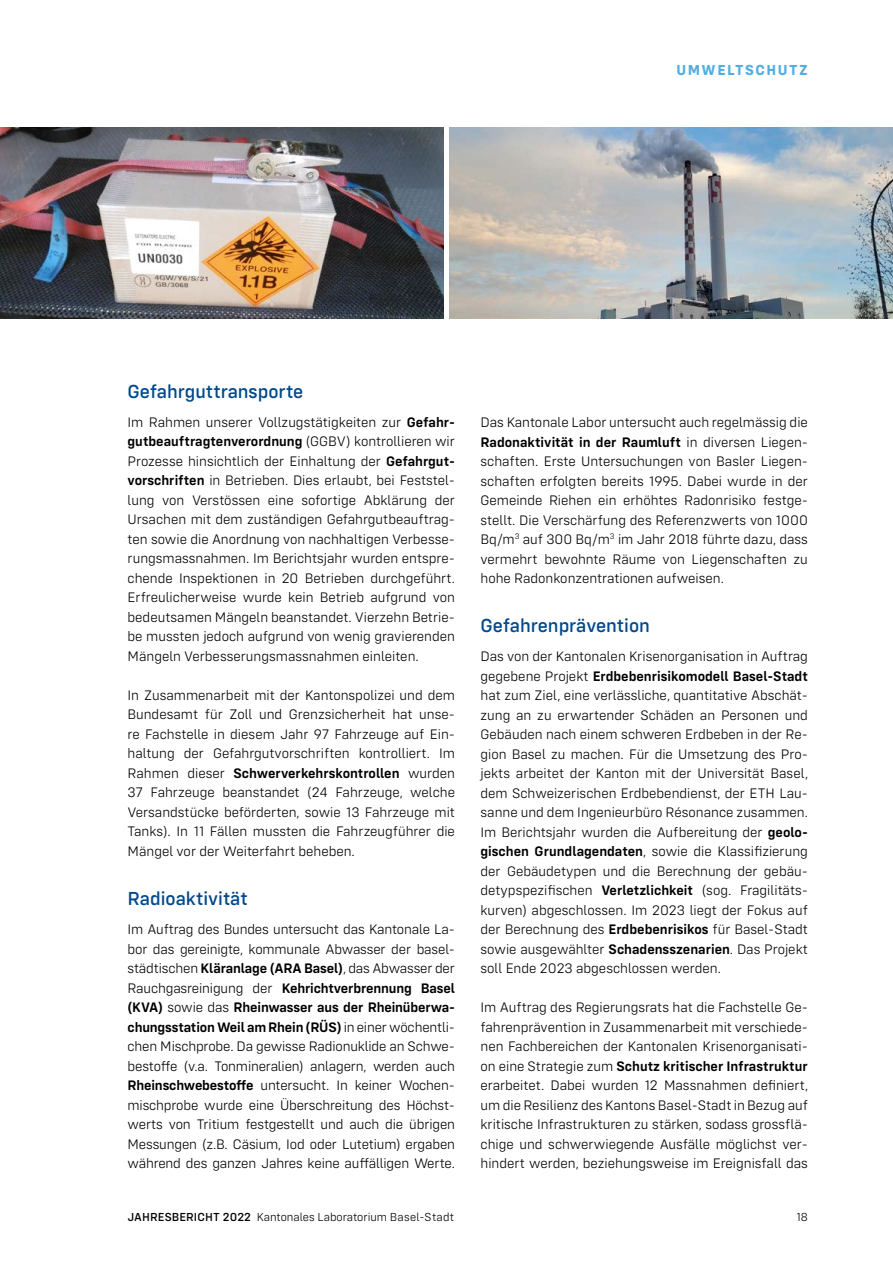
<style>
.page{position:relative;width:893px;height:1263px;background:#fff}
.page>*{position:absolute;margin:0;border:0;box-sizing:border-box;transform-origin:0 0}
.t1{font:500 19.5px "Config Rounded";color:#00498d}
.t2{font:700 15px "Config Rounded";letter-spacing:.1em;color:#51aee2}
.t3{font:300 14.25px/19.5px "Config Rounded";color:#000;text-align:justify}
.t4{font:300 12px "Config Rounded";color:#000}
.s1{font-weight:600}
.s2{font-weight:500}
</style>
<div class="page">
<img style="left:0;top:128px;width:443px;height:191px">
<img style="left:450px;top:128px;width:443px;height:191px">
<p class="t2" style="left:676px;top:61px;width:133px">UMWELTSCHUTZ</p>
<h1 class="t1" style="left:128px;top:380px;width:177px">Gefahrguttransporte</h1>
<p class="t3" style="left:128px;top:412px;width:329px">Im Rahmen unserer Vollzugstätigkeiten zur <span class="s1">Gefahr&shy;gutbeauftragtenverordnung</span> (GGBV) kontrollieren wir Prozesse hinsichtlich der Einhaltung der <span class="s1">Gefahrgut&shy;vorschriften</span> in Betrieben. Dies erlaubt, bei Feststel&shy;lung von Verstössen eine sofortige Abklärung der Ursachen mit dem zuständigen Gefahrgutbeauftrag&shy;ten sowie die Anordnung von nachhaltigen Verbesse&shy;rungsmassnahmen. Im Berichtsjahr wurden entspre&shy;chende Inspektionen in 20 Betrieben durchgeführt.<br>Erfreulicherweise wurde kein Betrieb aufgrund von bedeutsamen Mängeln beanstandet. Vierzehn Betrie&shy;be mussten jedoch aufgrund von wenig gravierenden Mängeln Verbesserungsmassnahmen einleiten.</p>
<p class="t3" style="left:128px;top:685px;width:329px">In Zusammenarbeit mit der Kantonspolizei und dem Bundesamt für Zoll und Grenzsicherheit hat unse&shy;re Fachstelle in diesem Jahr 97 Fahrzeuge auf Ein&shy;haltung der Gefahrgutvorschriften kontrolliert. Im Rahmen dieser <span class="s1">Schwerverkehrskontrollen</span> wurden 37 Fahrzeuge beanstandet (24 Fahrzeuge, welche Versandstücke beförderten, sowie 13 Fahrzeuge mit Tanks). In 11 Fällen mussten die Fahrzeugführer die Mängel vor der Weiterfahrt beheben.</p>
<h1 class="t1" style="left:128px;top:887px;width:122px">Radioaktivität</h1>
<p class="t3" style="left:128px;top:919px;width:329px">Im Auftrag des Bundes untersucht das Kantonale La&shy;bor das gereinigte, kommunale Abwasser der basel&shy;städtischen <span class="s1">Kläranlage (ARA Basel)</span>, das Abwasser der Rauchgasreinigung der <span class="s1">Kehrichtverbrennung Basel (KVA)</span> sowie das <span class="s1">Rheinwasser aus der Rheinüberwa&shy;chungsstation Weil am Rhein (RÜS)</span> in einer wöchentli&shy;chen Mischprobe. Da gewisse Radionuklide an Schwe&shy;bestoffe (v.a. Tonmineralien) anlagern, werden auch <span class="s1">Rheinschwebestoffe</span> untersucht. In keiner Wochen&shy;mischprobe wurde eine Überschreitung des Höchst&shy;werts von Tritium festgestellt und auch die übrigen Messungen (z.B. Cäsium, Iod oder Lutetium) ergaben während des ganzen Jahres keine auffälligen Werte.</p>
<p class="t3" style="left:480px;top:412px;width:329px">Das Kantonale Labor untersucht auch regelmässig die <span class="s1">Radonaktivität in der Raumluft</span> in diversen Liegen&shy;schaften. Erste Untersuchungen von Basler Liegen&shy;schaften erfolgten bereits 1995. Dabei wurde in der Gemeinde Riehen ein erhöhtes Radonrisiko festge&shy;stellt. Die Verschärfung des Referenzwerts von 1000<br>Bq/m<sup>3</sup> auf 300 Bq/m<sup>3</sup> im Jahr 2018 führte dazu, dass vermehrt bewohnte Räume von Liegenschaften zu hohe Radonkonzentrationen aufweisen.</p>
<h1 class="t1" style="left:480px;top:614px;width:171px">Gefahrenprävention</h1>
<p class="t3" style="left:480px;top:647px;width:329px">Das von der Kantonalen Krisenorganisation in Auftrag gegebene Projekt <span class="s1">Erdbebenrisikomodell Basel-Stadt </span>hat zum Ziel, eine verlässliche, quantitative Abschät&shy;zung an zu erwartender Schäden an Personen und Gebäuden nach einem schweren Erdbeben in der Re&shy;gion Basel zu machen. Für die Umsetzung des Pro&shy;jekts arbeitet der Kanton mit der Universität Basel, dem Schweizerischen Erdbebendienst, der ETH Lau&shy;sanne und dem Ingenieurbüro Résonance zusammen.<br>Im Berichtsjahr wurden die Aufbereitung der <span class="s1">geolo&shy;gischen Grundlagendaten</span>, sowie die Klassifizierung der Gebäudetypen und die Berechnung der gebäu&shy;detypspezifischen <span class="s1">Verletzlichkeit</span> (sog. Fragilitäts&shy;kurven) abgeschlossen. Im 2023 liegt der Fokus auf der Berechnung des <span class="s1">Erdbebenrisikos</span> für Basel-Stadt sowie ausgewählter <span class="s1">Schadensszenarien</span>. Das Projekt soll Ende 2023 abgeschlossen werden.</p>
<p class="t3" style="left:480px;top:997px;width:329px">Im Auftrag des Regierungsrats hat die Fachstelle Ge&shy;fahrenprävention in Zusammenarbeit mit verschiede&shy;nen Fachbereichen der Kantonalen Krisenorganisati&shy;on eine Strategie zum <span class="s1">Schutz kritischer Infrastruktur </span>erarbeitet. Dabei wurden 12 Massnahmen definiert, um die Resilienz des Kantons Basel-Stadt in Bezug auf kritische Infrastrukturen zu stärken, sodass grossflä&shy;chige und schwerwiegende Ausfälle möglichst ver&shy;hindert werden, beziehungsweise im Ereignisfall das</p>
<p class="t4" style="left:128px;top:1210px;width:328px"><span class="s2">JAHRESBERICHT 2022</span> Kantonales Laboratorium Basel-Stadt</p>
<p class="t4" style="left:796px;top:1210px;width:13px">18</p>
</div>
